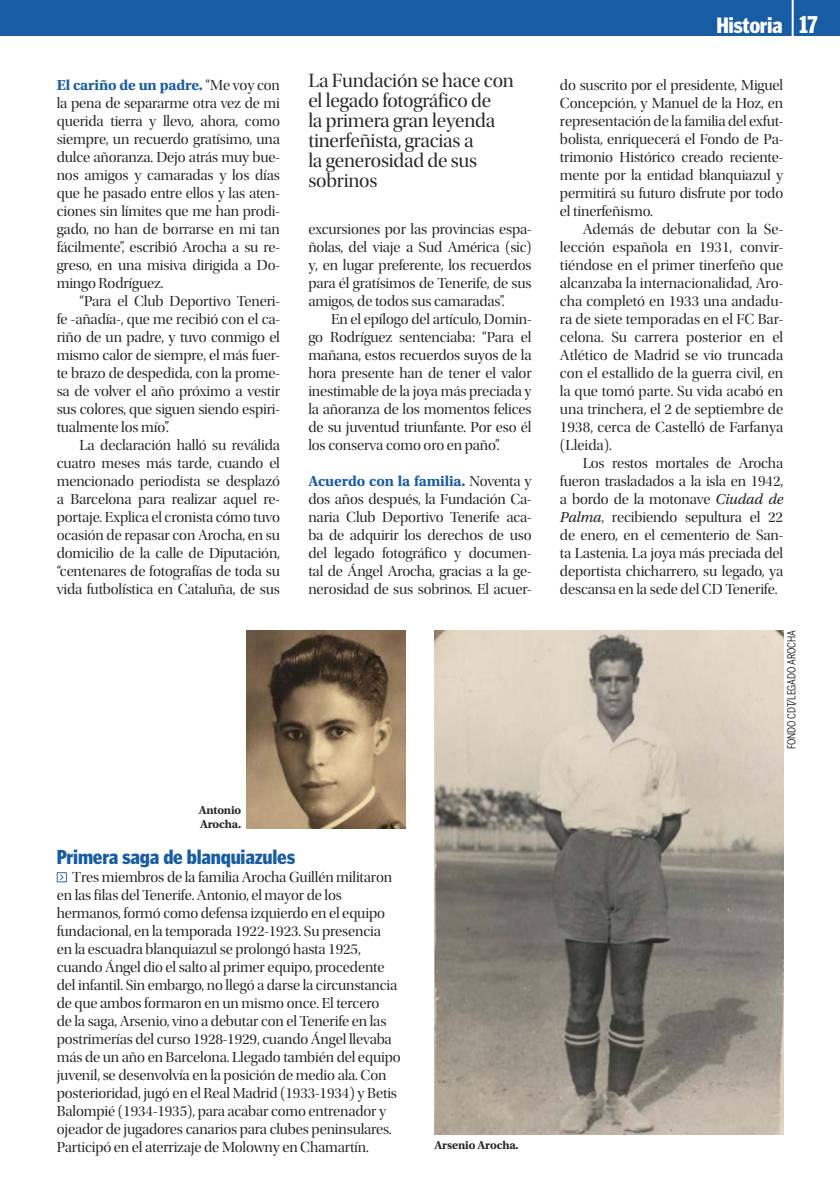
<style>
.page{position:relative;width:840px;height:1191px;background:#fff}
.page>*{position:absolute;margin:0;border:0;box-sizing:border-box;transform-origin:0 0}
.t1{font:900 22px "Poynter Gothic Text Cond";letter-spacing:-.02em;color:#fff}
.t2{font:20px/20px "Utopia Std Disp";letter-spacing:-.01em;color:#282827}
.t3{font:900 20px "Poynter Gothic Text Cond";letter-spacing:-.01em;color:#185ca4}
.t4{font:15.2px/18px "Utopia Std Disp";letter-spacing:-.01em;color:#282827;text-align:justify}
.t5{font:700 15.2px "Utopia Std";letter-spacing:-.01em;color:#185ca4}
.t6{font:700 12px/14px "Utopia Std";letter-spacing:-.015em;color:#282827}
.t7{font:300 12px "Poynter Gothic Text Cond";letter-spacing:-.01em;color:#000}
.s1{font-family:"Utopia Std Disp";font-weight:400;color:#282827}
.s2{font-size:24px}
.s3{font-family:"Utopia Std";font-style:italic}
</style>
<div class="page">
<div style="left:0;top:0;width:839px;height:36px;background:#185ca4"></div>
<hr style="left:791px;top:0;width:2px;height:36px;background:#fff">
<img style="left:246px;top:630px;width:159px;height:198px">
<img style="left:434px;top:630px;width:348px;height:504px">
<svg style="left:57px;top:872px;width:10px;height:10px"></svg>
<p class="t5" style="left:57px;top:76px;width:224px">El cariño de un padre. <span class="s1">“Me voy con</span></p>
<p class="t4" style="left:57px;top:94px;width:225px">la pena de separarme otra vez de mi querida tierra y llevo, ahora, como siempre, un recuerdo gratísimo, una dulce añoranza. Dejo atrás muy bue&shy;nos amigos y camaradas y los días que he pasado entre ellos y las aten&shy;ciones sin límites que me han prodi&shy;gado, no han de borrarse en mi tan fácilmente”, escribió Arocha a su re&shy;greso, en una misiva dirigida a Do&shy;mingo Rodríguez.</p>
<p class="t4" style="left:57px;top:292px;width:225px;text-indent:23px">“Para el Club Deportivo Teneri&shy;fe -añadía-, que me recibió con el ca&shy;riño de un padre, y tuvo conmigo el mismo calor de siempre, el más fuer&shy;te brazo de despedida, con la prome&shy;sa de volver el año próximo a vestir sus colores, que siguen siendo espiri&shy;tualmente los mío”.</p>
<p class="t4" style="left:57px;top:436px;width:225px;text-indent:23px">La declaración halló su reválida cuatro meses más tarde, cuando el mencionado periodista se desplazó a Barcelona para realizar aquel re&shy;portaje. Explica el cronista cómo tuvo ocasión de repasar con Arocha, en su domicilio de la calle de Diputación, “centenares de fotografías de toda su vida futbolística en Cataluña, de sus</p>
<p class="t6" style="left:199px;top:803px;width:44px">Antonio<br>Arocha.</p>
<h1 class="t1" style="left:716px;top:13px;width:103px">Historia <span class="s2">17</span></h1>
<h2 class="t2" style="left:308px;top:71px;width:207px">La Fundación se hace con el legado fotográfico de<br>la primera gran leyenda tinerfeñista, gracias a<br>la generosidad de sus sobrinos</h2>
<p class="t4" style="left:559px;top:76px;width:225px">do suscrito por el presidente, Miguel Concepción, y Manuel de la Hoz, en representación de la familia del exfut&shy;bolista, enriquecerá el Fondo de Pa&shy;trimonio Histórico creado reciente&shy;mente por la entidad blanquiazul y permitirá su futuro disfrute por todo el tinerfeñismo.</p>
<p class="t4" style="left:559px;top:220px;width:225px;text-indent:23px">Además de debutar con la Se&shy;lección española en 1931, convir&shy;tiéndose en el primer tinerfeño que alcanzaba la internacionalidad, Aro&shy;cha completó en 1933 una andadu&shy;ra de siete temporadas en el FC Bar&shy;celona. Su carrera posterior en el Atlético de Madrid se vio truncada con el estallido de la guerra civil, en la que tomó parte. Su vida acabó en una trinchera, el 2 de septiembre de 1938, cerca de Castelló de Farfanya (Lleida).</p>
<p class="t4" style="left:559px;top:454px;width:224px;text-indent:23px">Los restos mortales de Arocha fueron trasladados a la isla en 1942, a bordo de la motonave <span class="s3">Ciudad de Palma</span>, recibiendo sepultura el 22 de enero, en el cementerio de San&shy;ta Lastenia. La joya más preciada del deportista chicharrero, su legado, ya descansa en la sede del CD Tenerife.</p>
<p class="t4" style="left:308px;top:220px;width:224px">excursiones por las provincias espa&shy;ñolas, del viaje a Sud América (sic) y, en lugar preferente, los recuerdos para él gratísimos de Tenerife, de sus amigos, de todos sus camaradas”.</p>
<p class="t4" style="left:308px;top:310px;width:225px;text-indent:23px">En el epílogo del artículo, Domin&shy;go Rodríguez sentenciaba: “Para el mañana, estos recuerdos suyos de la hora presente han de tener el valor inestimable de la joya más preciada y la añoranza de los momentos felices de su juventud triunfante. Por eso él los conserva como oro en paño”.</p>
<p class="t5" style="left:308px;top:472px;width:224px">Acuerdo con la familia. <span class="s1">Noventa y</span></p>
<p class="t4" style="left:308px;top:490px;width:225px">dos años después, la Fundación Ca&shy;naria Club Deportivo Tenerife aca&shy;ba de adquirir los derechos de uso del legado fotográfico y documen&shy;tal de Ángel Arocha, gracias a la ge&shy;nerosidad de sus sobrinos. El acuer-</p>
<p class="t7" style="left:784px;top:749px;width:120px;rotate:-90deg">FONDO CDT/LEGADO AROCHA</p>
<h2 class="t3" style="left:57px;top:846px;width:240px">Primera saga de blanquiazules</h2>
<p class="t4" style="left:57px;top:868px;width:345px;text-align:left;text-indent:15px">Tres miembros de la familia Arocha Guillén militaron en las filas del Tenerife. Antonio, el mayor de los hermanos, formó como defensa izquierdo en el equipo fundacional, en la temporada 1922-1923. Su presencia<br>en la escuadra blanquiazul se prolongó hasta 1925, cuando Ángel dio el salto al primer equipo, procedente del infantil. Sin embargo, no llegó a darse la circunstancia de que ambos formaron en un mismo once. El tercero<br>de la saga, Arsenio, vino a debutar con el Tenerife en las postrimerías del curso 1928-1929, cuando Ángel llevaba más de un año en Barcelona. Llegado también del equipo juvenil, se desenvolvía en la posición de medio ala. Con posterioridad, jugó en el Real Madrid (1933-1934) y Betis Balompié (1934-1935), para acabar como entrenador y ojeador de jugadores canarios para clubes peninsulares.<br>Participó en el aterrizaje de Molowny en Chamartín.</p>
<p class="t6" style="left:434px;top:1138px;width:86px">Arsenio Arocha.</p>
</div>
